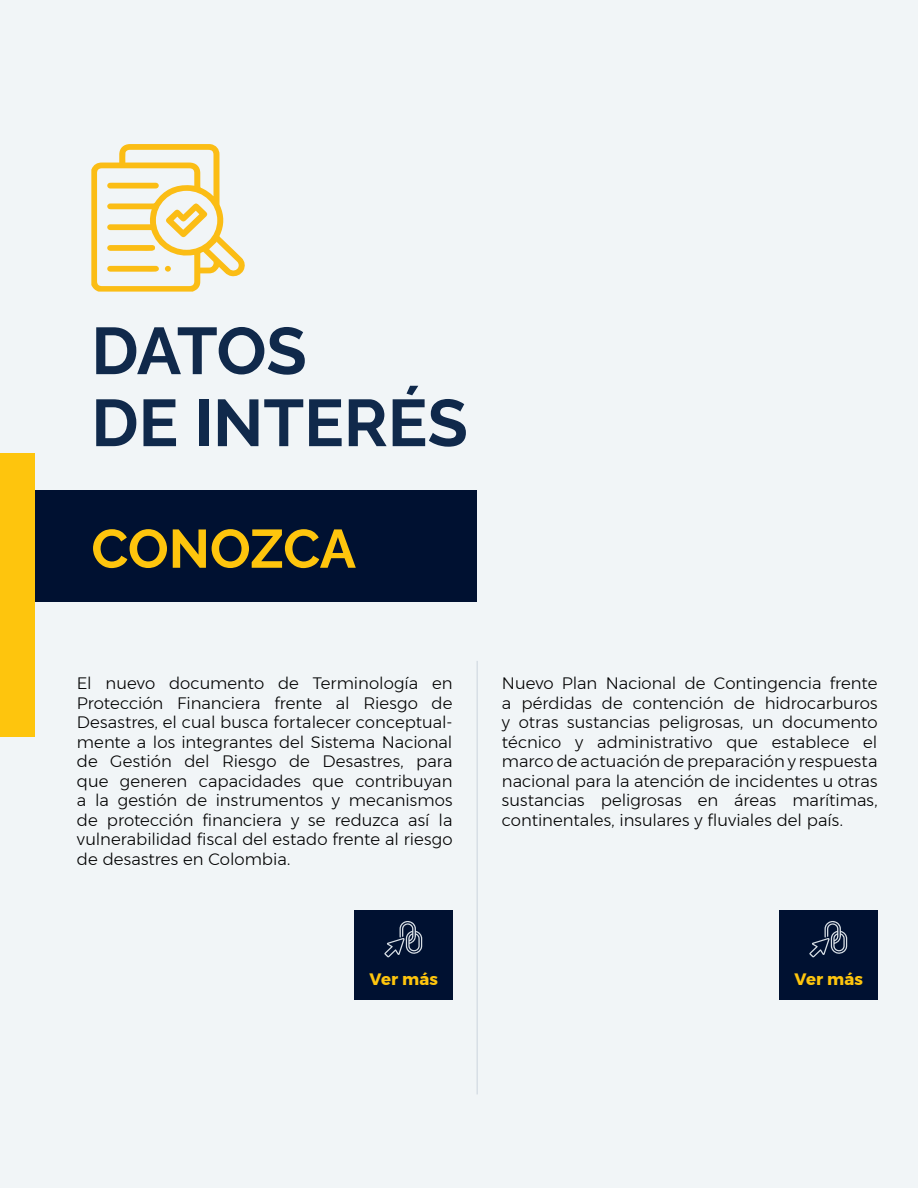
<style>
.page{position:relative;width:918px;height:1188px;background:#fff}
.page>*{position:absolute;margin:0;border:0;box-sizing:border-box;transform-origin:0 0}
.Content_24{font:700 66px "Raleway";color:#10294b}
.Content_24-2{font:700 54px "Raleway";letter-spacing:-.01em;color:#fec50d}
.Body_Copy{font:300 16.5px/19.5px "Montserrat";color:#000;text-align:justify}
.Body_Copy-2{font:700 16.5px "Montserrat";letter-spacing:.01em;color:#fec50d}
</style>
<div class="page">
<div style="left:1px;top:0;width:917px;height:1188px;background:#f1f5f7"></div>
<div style="left:1px;top:490px;width:476px;height:112px;background:#001131"></div>
<div style="left:1px;top:453px;width:34px;height:284px;background:#fec50d"></div>
<hr style="left:476px;top:661px;width:2px;height:433px;background:#d8dfe6">
<div style="left:354px;top:910px;width:99px;height:90px;background:#001131"></div>
<svg style="left:384px;top:921px;width:38px;height:37px"></svg>
<div style="left:779px;top:910px;width:99px;height:90px;background:#001131"></div>
<svg style="left:809px;top:921px;width:38px;height:37px"></svg>
<svg style="left:91px;top:144px;width:154px;height:148px"></svg>
<p class="Content_24" style="left:91px;top:298px;width:217px">DATOS</p>
<p class="Content_24" style="left:91px;top:370px;width:378px">DE INTERÉS</p>
<p class="Content_24-2" style="left:91px;top:506px;width:266px">CONOZCA</p>
<p class="Body_Copy" style="left:77px;top:674px;width:377px">El nuevo documento de Terminología en Protección Financiera frente al Riesgo de Desastres, el cual busca fortalecer conceptual&shy;mente a los integrantes del Sistema Nacional de Gestión del Riesgo de Desastres, para que generen capacidades que contribuyan a la gestión de instrumentos y mecanismos de protección financiera y se reduzca así la vulnerabilidad fiscal del estado frente al riesgo de desastres en Colombia.</p>
<p class="Body_Copy" style="left:502px;top:674px;width:377px">Nuevo Plan Nacional de Contingencia frente a pérdidas de contención de hidrocarburos y otras sustancias peligrosas, un documento técnico y administrativo que establece el marco de actuación de preparación y respuesta nacional para la atención de incidentes u otras sustancias peligrosas en áreas marítimas, continentales, insulares y fluviales del país.</p>
<p class="Body_Copy-2" style="left:370px;top:966px;width:70px">Ver más</p>
<p class="Body_Copy-2" style="left:795px;top:966px;width:70px">Ver más</p>
</div>
